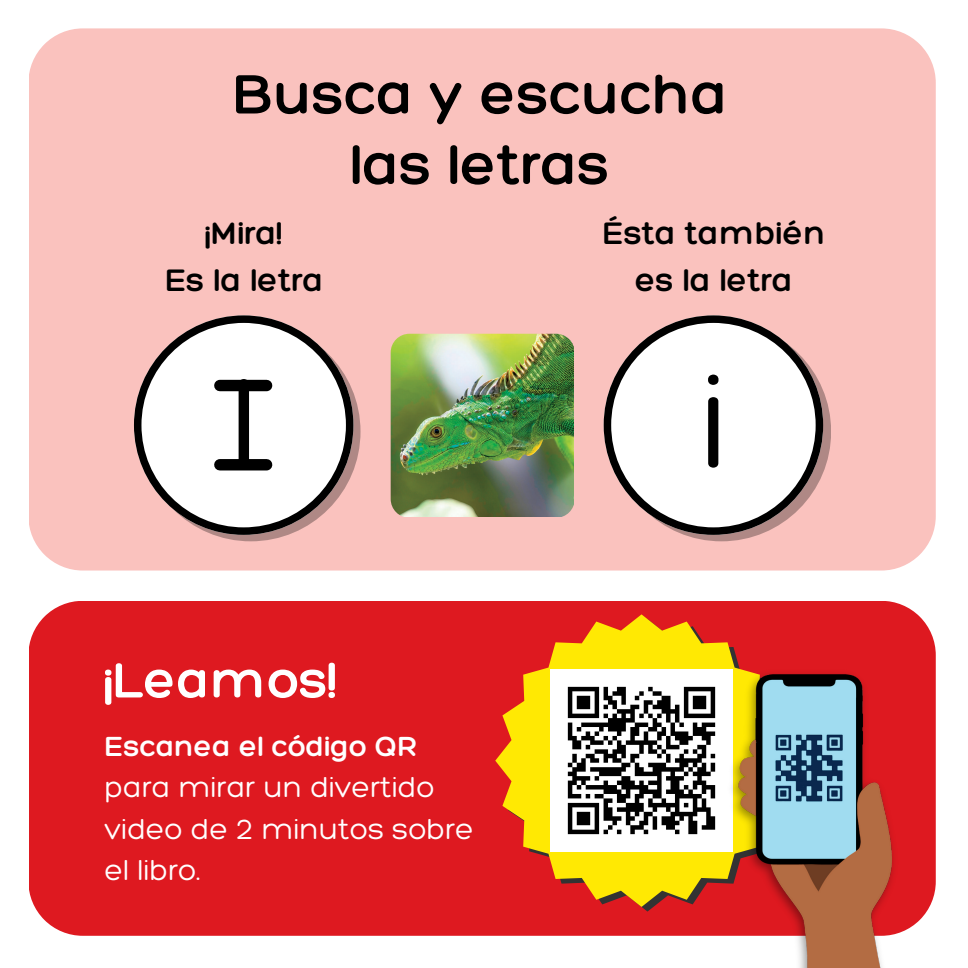
<style>
.page{position:relative;width:968px;height:968px;background:#fff}
.page>*{position:absolute;margin:0;border:0;box-sizing:border-box;transform-origin:0 0}
.t1{font:300 139.25px "Hero";color:#000}
.t2{font:300 60px/70.5px "Hero";color:#000;text-align:center}
.t3{font:300 53.75px "Hero";color:#fff}
.t4{font:300 33.75px/47px "Hero";color:#000;text-align:center}
.t5{font:300 30px/41.2px "Hero";color:#fff}
.s1{font-style:inherit}
</style>
<div class="page">
<div style="left:29px;top:28px;width:906px;height:542px;background:#fac2be"></div>
<svg style="left:603px;top:315px;width:220px;height:220px"></svg>
<svg style="left:134px;top:315px;width:219px;height:220px"></svg>
<img style="left:391px;top:334px;width:183px;height:183px;border-radius:19px">
<div style="left:220px;top:380px;width:46px;height:11px;background:#000"></div>
<div style="left:220px;top:459px;width:46px;height:11px;background:#000"></div>
<div style="left:29px;top:601px;width:906px;height:334px;background:#de1920"></div>
<svg style="left:495px;top:614px;width:292px;height:293px;background:#eb8612"></svg>
<img style="left:550px;top:669px;width:174px;height:182px">
<img style="left:724px;top:653px;width:177px;height:315px">
<h2 class="t2" style="left:232px;top:57px;width:497px">Busca y escucha las letras</h2>
<p class="t4" style="left:165px;top:209px;width:160px">¡Mira!<br>Es la letra</p>
<p class="t4" style="left:602px;top:209px;width:224px">Ésta también es la letra</p>
<p class="t1" style="left:229px;top:335px;width:32px">I</p>
<h2 class="t3" style="left:105px;top:646px;width:235px">¡Leamos!</h2>
<p class="t5" style="left:105px;top:725px;width:371px"><span class="s1">Escanea el código QR </span>para mirar un divertido video de 2 minutos sobre el libro.</p>
<p class="t1" style="left:700px;top:335px;width:30px">i</p>
</div>
